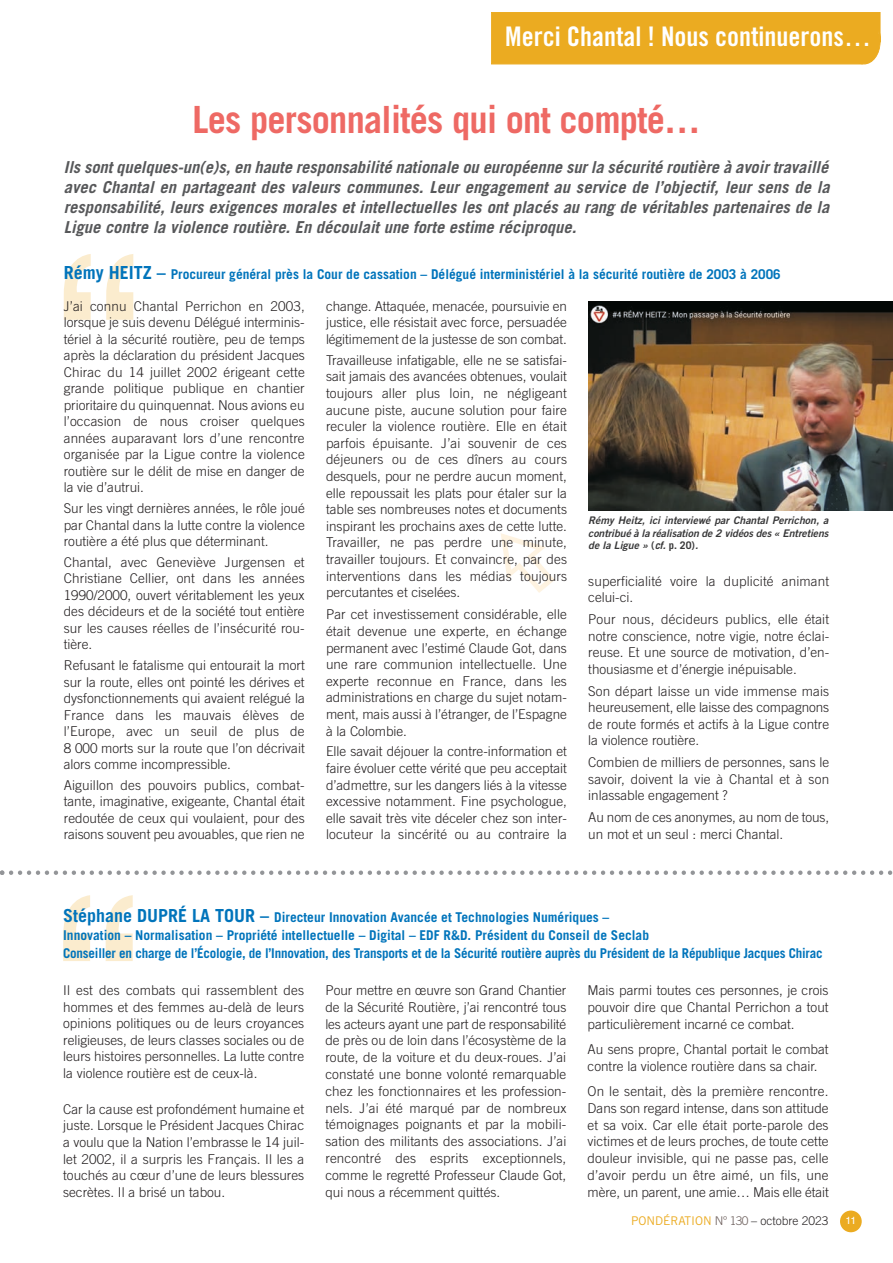
<style>
.page{position:relative;width:893px;height:1263px;background:#fff}
.page>*{position:absolute;margin:0;border:0;box-sizing:border-box;transform-origin:0 0}
.t1{font:700 37.5px "Trade Gothic";letter-spacing:-.02em;color:#ee6964}
.t2{font:27px "Trade Gothic Bold Cond Twenty";color:#fff}
.t3{font:italic 700 16.5px/19.8px "Trade Gothic";color:#57585a;text-align:justify}
.t4{font:300 13.5px/16.6px "Trade Gothic";color:#231f20;text-align:justify}
.t5{font:700 13.5px/18px "Trade Gothic";color:#0174bb}
.t6{font:300 12px "Trade Gothic";color:#231f20}
.t7{font:italic 10.5px/12.6px "Trade Gothic Bold Two";color:#383839;text-align:justify}
.t8{font:10.5px "Helvetica";color:#fff}
.s1{font-size:18px}
.s2{font-family:"Trade Gothic";font-weight:700;font-style:normal}
.s3{font-family:"Trade Gothic";font-weight:700}
.s4{font-weight:400;color:#ebab21}
.s5{color:#6d605d}
</style>
<div class="page">
<div style="left:840px;top:1210px;width:22px;height:22px;background:#ebab21;border-radius:50%"></div>
<div style="left:491px;top:13px;width:389px;height:51px;background:#ebab21"></div>
<div style="left:848px;top:20px;width:32px;height:44px;background:#ebab21;border-radius:50%"></div>
<div style="left:847px;top:19px;width:33px;height:45px;border:1px solid #ebab21;border-radius:50%"></div>
<svg style="left:501px;top:533px;width:53px;height:60px"></svg>
<svg style="left:64px;top:254px;width:69px;height:66px"></svg>
<img style="left:588px;top:301px;width:305px;height:209px">
<svg style="left:63px;top:895px;width:70px;height:66px"></svg>
<svg style="left:0;top:870px;width:893px;height:5px"></svg>
<h2 class="t2" style="left:505px;top:27px;width:367px">Merci Chantal ! Nous continuerons…</h2>
<h1 class="t1" style="left:192px;top:97px;width:510px">Les personnalités qui ont compté…</h1>
<p class="t3" style="left:64px;top:157px;width:772px">Ilssontquelques-un(e)s,en haute responsabilité nationale ou européenne surla sécurité routière à avoirtravaillé avec Chantal en partageant des valeurs communes. Leur engagement au service de l’objectif, leur sens de la responsabilité,leursexigencesmoralesetintellectuelleslesontplacésau rang de véritablespartenairesde la Ligue contre la violence routière.En découlaitune forte estime réciproque.</p>
<p class="t5" style="left:64px;top:265px;width:718px"><span class="s1">Rémy HEITZ –</span> Procureur général près la Cour de cassation – Délégué interministériel à la sécurité routière de 2003 à 2006</p>
<p class="t4" style="left:64px;top:298px;width:243px">J’ai connu Chantal Perrichon en 2003, lorsque je suis devenu Délégué interminis&shy;tériel à la sécurité routière, peu de temps après la déclaration du président Jacques Chirac du 14 juillet 2002 érigeant cette grande politique publique en chantier prioritaire du quinquennat. Nous avions eu l’occasion de nous croiser quelques années auparavant lors d’une rencontre organisée par la Ligue contre la violence routière sur le délit de mise en danger de la vie d’autrui.</p>
<p class="t4" style="left:64px;top:500px;width:242px">Sur les vingt dernières années, le rôle joué par Chantal dans la lutte contre la violence routière a été plus que déterminant.</p>
<p class="t4" style="left:64px;top:554px;width:242px">Chantal, avec Geneviève Jurgensen et Christiane Cellier, ont dans les années 1990/2000, ouvert véritablement les yeux des décideurs et de la société tout entière sur les causes réelles de l’insécurité rou&shy;tière.</p>
<p class="t4" style="left:64px;top:657px;width:242px">Refusant le fatalisme qui entourait la mort sur la route, elles ont pointé les dérives et dysfonctionnements qui avaient relégué la France dans les mauvais élèves de l’Europe, avec un seuil de plus de 8 000 morts sur la route que l’on décrivait alors comme incompressible.</p>
<p class="t4" style="left:64px;top:777px;width:242px">Aiguillon des pouvoirs publics, combat&shy;tante, imaginative, exigeante, Chantal était redoutée de ceux qui voulaient, pour des raisons souvent peu avouables, que rien ne</p>
<p class="t4" style="left:326px;top:297px;width:243px">change. Attaquée, menacée, poursuivie en justice, elle résistait avec force, persuadée légitimement de la justesse de son combat.</p>
<p class="t4" style="left:326px;top:351px;width:243px">Travailleuse infatigable, elle ne se satisfai&shy;sait jamais des avancées obtenues, voulait toujours aller plus loin, ne négligeant aucune piste, aucune solution pour faire reculer la violence routière. Elle en était parfois épuisante. J’ai souvenir de ces déjeuners ou de ces dîners au cours desquels, pour ne perdre aucun moment, elle repoussait les plats pour étaler sur la table ses nombreuses notes et documents inspirant les prochains axes de cette lutte.<br>Travailler, ne pas perdre une minute, travailler toujours. Et convaincre, par des interventions dans les médias toujours percutantes et ciselées.</p>
<p class="t4" style="left:326px;top:606px;width:242px">Par cet investissement considérable, elle était devenue une experte, en échange permanent avec l’estimé Claude Got, dans une rare communion intellectuelle. Une experte reconnue en France, dans les administrations en charge du sujet notam&shy;ment, mais aussi à l’étranger, de l’Espagne à la Colombie.</p>
<p class="t4" style="left:326px;top:743px;width:242px">Elle savait déjouer la contre-information et faire évoluer cette vérité que peu acceptait d’admettre, sur les dangers liés à la vitesse excessive notamment. Fine psychologue, elle savait très vite déceler chez son inter&shy;locuteur la sincérité ou au contraire la</p>
<p class="t7" style="left:588px;top:514px;width:245px">Rémy Heitz, ici interviewé par Chantal Perrichon, a contribuéàlaréalisation de2 vidéosdes« Entretiens de la Ligue » <span class="s2">(</span> <span class="s3">cf.</span><span class="s2">p . 2 0 )</span> .</p>
<p class="t4" style="left:588px;top:572px;width:242px">superficialité voire la duplicité animant celui-ci.</p>
<p class="t4" style="left:588px;top:611px;width:242px">Pour nous, décideurs publics, elle était notre conscience, notre vigie, notre éclai&shy;reuse. Et une source de motivation, d’en&shy;thousiasme et d’énergie inépuisable.</p>
<p class="t4" style="left:588px;top:683px;width:242px">Son départ laisse un vide immense mais heureusement, elle laisse des compagnons de route formés et actifs à la Ligue contre la violence routière.</p>
<p class="t4" style="left:588px;top:754px;width:242px">Combien de milliers de personnes, sans le savoir, doivent la vie à Chantal et à son inlassable engagement ?</p>
<p class="t4" style="left:588px;top:809px;width:242px">Au nom de ces anonymes, au nom de tous, un mot et un seul : merci Chantal.</p>
<p class="t5" style="left:63px;top:908px;width:761px"><span class="s1">Stéphane DUPRÉ LA TOUR –</span> Directeur Innovation Avancée et Technologies Numériques –<br>Innovation – Normalisation – Propriété intellectuelle – Digital – EDF R&amp;D. Président du Conseil de Seclab<br>Conseiller en charge de l’Écologie, de l’Innovation, des Transports et de la Sécurité routière auprès du Président de la République Jacques Chirac</p>
<p class="t4" style="left:63px;top:982px;width:242px">Il est des combats qui rassemblent des hommes et des femmes au-delà de leurs opinions politiques ou de leurs croyances religieuses, de leurs classes sociales ou de leurs histoires personnelles. La lutte contre la violence routière est de ceux-là.</p>
<p class="t4" style="left:63px;top:1100px;width:243px">Car la cause est profondément humaine et juste. Lorsque le Président Jacques Chirac a voulu que la Nation l’embrasse le 14 juil&shy;let 2002, il a surpris les Français. Il les a touchés au cœur d’une de leurs blessures secrètes. Il a brisé un tabou.</p>
<p class="t4" style="left:325px;top:981px;width:242px">Pour mettre en œuvre son Grand Chantier de la Sécurité Routière, j’ai rencontré tous les acteurs ayant une part de responsabilité de près ou de loin dans l’écosystème de la route, de la voiture et du deux-roues. J’ai constaté une bonne volonté remarquable chez les fonctionnaires et les profession&shy;nels. J’ai été marqué par de nombreux témoignages poignants et par la mobili - sation des militants des associations. J’ai rencontré des esprits exceptionnels, comme le regretté Professeur Claude Got, qui nous a récemment quittés.</p>
<p class="t4" style="left:588px;top:981px;width:242px">Mais parmi toutes ces personnes, je crois pouvoir dire que Chantal Perrichon a tout particulièrement incarné ce combat.</p>
<p class="t4" style="left:588px;top:1040px;width:242px">Au sens propre, Chantal portait le combat contre la violence routière dans sa chair.</p>
<p class="t4" style="left:588px;top:1082px;width:243px">On le sentait, dès la première rencontre.<br>Dans son regard intense, dans son attitude et sa voix. Car elle était porte-parole des victimes et de leurs proches, de toute cette douleur invisible, qui ne passe pas, celle d’avoir perdu un être aimé, un fils, une mère, un parent, une amie… Mais elle était</p>
<p class="t6" style="left:631px;top:1213px;width:199px"><span class="s4">PONDÉRATION</span> <span class="s5">N° 130</span> – octobre 2023</p>
<p class="t8" style="left:845px;top:1212px;width:12px">11</p>
</div>
